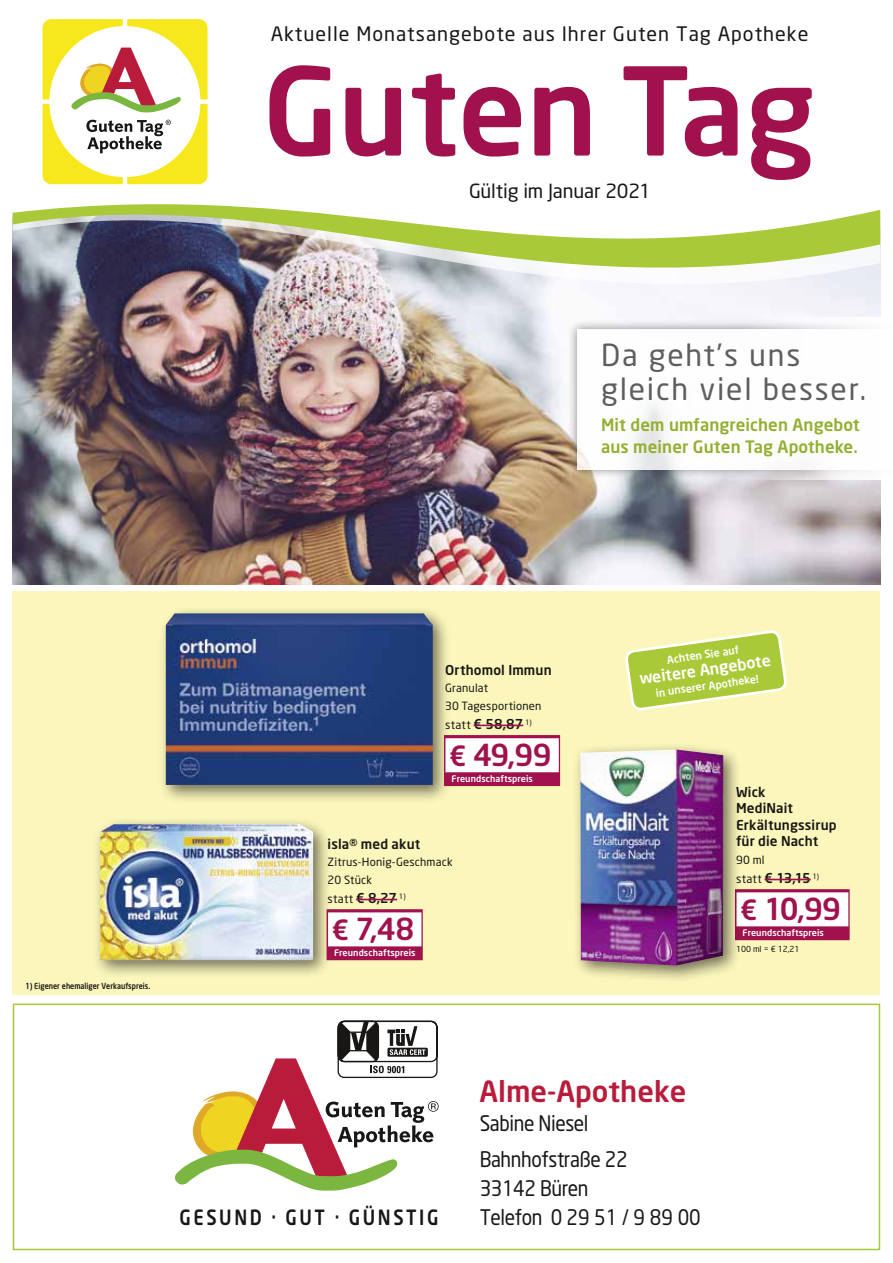
<style>
.page{position:relative;width:893px;height:1263px;background:#fff}
.page>*{position:absolute;margin:0;border:0;box-sizing:border-box;transform-origin:0 0}
.t1{font:500 120.15px "Neo Sans";letter-spacing:-.005em;color:#a0114d}
.t2{font:30px/33.8px "Neo Sans";letter-spacing:.06em;color:#5e5e5d}
._04_Angebotspreis{font:500 30px "Neo Sans";letter-spacing:-.025em;color:#a0114d}
.t3{font:500 28.95px "Neo Sans";color:#b91c3b}
.t4{font:21.3px/29px "Neo Sans";letter-spacing:-.02em;color:#181715;scale:.9 1}
.t5{font:500 20.85px "Neo Sans";letter-spacing:.14em;color:#181715;scale:.87 1}
.t6{font:19.65px "Neo Sans";letter-spacing:.05em;color:#181715}
.t7{font:19.35px "Neo Sans";letter-spacing:-.01em;color:#181715}
.t8{font:500 16.95px/22.5px "Neo Sans";letter-spacing:.005em;color:#92af2f}
.t9{font:500 15.75px "Neo Sans";color:#fff}
._01_Artikel{font:500 13.5px/16.5px "Neo Sans";letter-spacing:.01em;color:#181715}
._03_statt_Preis{font:500 13.5px "Neo Sans";letter-spacing:-.04em;color:#181715}
._03_statt_Preis-2{font:11.55px "Neo Sans";letter-spacing:.025em;color:#181715}
._02_Text{font:11.25px "Neo Sans";letter-spacing:.015em;color:#181715}
.t10{font:500 10.65px "Neo Sans";color:#fff}
._07_T_Wirberaten{font:500 9px "Neo Sans";letter-spacing:.01em;color:#fff}
.t11{font:500 8.25px "Neo Sans";color:#181715;scale:.88 1}
._05_Grundpreis{font:8.25px "Neo Sans";color:#181715}
.s1{font-weight:400;font-size:11.55px}
.s2{font-size:27.6px}
.s3{font-weight:500;font-size:13.5px}
</style>
<div class="page">
<img style="left:13px;top:322px;width:867px;height:263px">
<div style="left:13px;top:591px;width:867px;height:404px;background:#fbf6bb"></div>
<svg style="left:13px;top:173px;width:867px;height:149px"></svg>
<svg style="left:43px;top:19px;width:165px;height:165px"></svg>
<svg style="left:175px;top:1021px;width:264px;height:170px"></svg>
<div style="left:13px;top:1003px;width:867px;height:247px;border:2px solid #a9c938"></div>
<div style="left:567px;top:319px;width:326px;height:160px;background:#181715;opacity:.6"></div>
<div style="left:577px;top:329px;width:316px;height:140px;background:#fff"></div>
<div style="left:741px;top:317px;width:152px;height:163px;background:#fff"></div>
<svg style="left:625px;top:631px;width:161px;height:79px"></svg>
<div style="left:735px;top:889px;width:115px;height:51px;background:#a0114d"></div>
<div style="left:736px;top:892px;width:112px;height:34px;background:#fff"></div>
<hr style="left:765px;top:879px;width:46px;height:1px;background:#a0114d">
<div style="left:573px;top:742px;width:168px;height:241px;background:#181715;opacity:.6"></div>
<img style="left:580px;top:749px;width:143px;height:216px">
<div style="left:158px;top:606px;width:293px;height:197px;background:#181715;opacity:.6"></div>
<img style="left:166px;top:613px;width:267px;height:172px">
<div style="left:444px;top:735px;width:116px;height:51px;background:#a0114d"></div>
<div style="left:445px;top:738px;width:114px;height:34px;background:#fff"></div>
<hr style="left:474px;top:724px;width:49px;height:2px;background:#a0114d">
<div style="left:92px;top:817px;width:240px;height:162px;background:#181715;opacity:.6"></div>
<img style="left:100px;top:824px;width:213px;height:137px">
<div style="left:327px;top:909px;width:96px;height:51px;background:#a0114d"></div>
<div style="left:328px;top:912px;width:93px;height:34px;background:#fff"></div>
<hr style="left:356px;top:899px;width:41px;height:1px;background:#a0114d">
<p class="t6" style="left:271px;top:22px;width:539px">Aktuelle Monatsangebote aus Ihrer Guten Tag Apotheke</p>
<p class="t1" style="left:263px;top:35px;width:554px">Guten Tag</p>
<p class="t7" style="left:469px;top:179px;width:183px">Gültig im Januar 2021</p>
<p class="t2" style="left:601px;top:338px;width:267px">Da geht’s uns gleich viel besser.</p>
<p class="t8" style="left:601px;top:413px;width:260px">Mit dem umfangreichen Angebot aus meiner Guten Tag Apotheke.</p>
<p class="t11" style="left:26px;top:980px;width:143px">1) Eigener ehemaliger Verkaufspreis.</p>
<p class="_01_Artikel" style="left:445px;top:661px;width:108px">Orthomol Immun</p>
<p class="_02_Text" style="left:445px;top:681px;width:45px">Granulat</p>
<p class="_02_Text" style="left:445px;top:698px;width:98px">30 Tagesportionen</p>
<p class="_03_statt_Preis" style="left:445px;top:716px;width:88px"><span class="s1">statt</span> € 58,87 <sup>1)</sup></p>
<p class="_04_Angebotspreis" style="left:449px;top:736px;width:104px"><span class="s2">€</span> 49,99</p>
<p class="_07_T_Wirberaten" style="left:451px;top:773px;width:83px">Freundschaftspreis</p>
<p class="_01_Artikel" style="left:328px;top:835px;width:94px">isla® med akut</p>
<p class="_02_Text" style="left:328px;top:855px;width:126px">Zitrus-Honig-Geschmack</p>
<p class="_02_Text" style="left:328px;top:873px;width:46px">20 Stück</p>
<p class="_03_statt_Preis-2" style="left:328px;top:892px;width:80px">statt <span class="s3">€ 8,27</span> <sup>1)</sup></p>
<p class="_04_Angebotspreis" style="left:332px;top:910px;width:84px"><span class="s2">€</span> 7,48</p>
<p class="_07_T_Wirberaten" style="left:334px;top:947px;width:83px">Freundschaftspreis</p>
<p class="t10" style="left:666px;top:653px;width:74px;rotate:-8deg">Achten Sie auf</p>
<p class="t9" style="left:638px;top:669px;width:134px;rotate:-8deg">weitere Angebote</p>
<p class="t10" style="left:655px;top:686px;width:105px;rotate:-8deg">in unserer Apotheke!</p>
<p class="_01_Artikel" style="left:736px;top:783px;width:102px">Wick<br>MediNait<br>Erkältungssirup für die Nacht</p>
<p class="_02_Text" style="left:736px;top:853px;width:30px">90 ml</p>
<p class="_03_statt_Preis" style="left:736px;top:870px;width:85px"><span class="s1">statt</span> € 13,15 <sup>1)</sup></p>
<p class="_04_Angebotspreis" style="left:740px;top:890px;width:102px"><span class="s2">€</span> 10,99</p>
<p class="_07_T_Wirberaten" style="left:742px;top:927px;width:83px">Freundschaftspreis</p>
<p class="_05_Grundpreis" style="left:736px;top:944px;width:65px">100 ml = € 12,21</p>
<p class="t5" style="left:180px;top:1204px;width:299px">GESUND · GUT · GÜNSTIG</p>
<p class="t3" style="left:479px;top:1073px;width:209px">Alme-Apotheke</p>
<p class="t4" style="left:480px;top:1108px;width:123px">Sabine Niesel</p>
<p class="t4" style="left:480px;top:1144px;width:166px">Bahnhofstraße 22</p>
<p class="t4" style="left:480px;top:1173px;width:247px">33142 Büren<br>Telefon 0 29 51 / 9 89 00</p>
</div>
